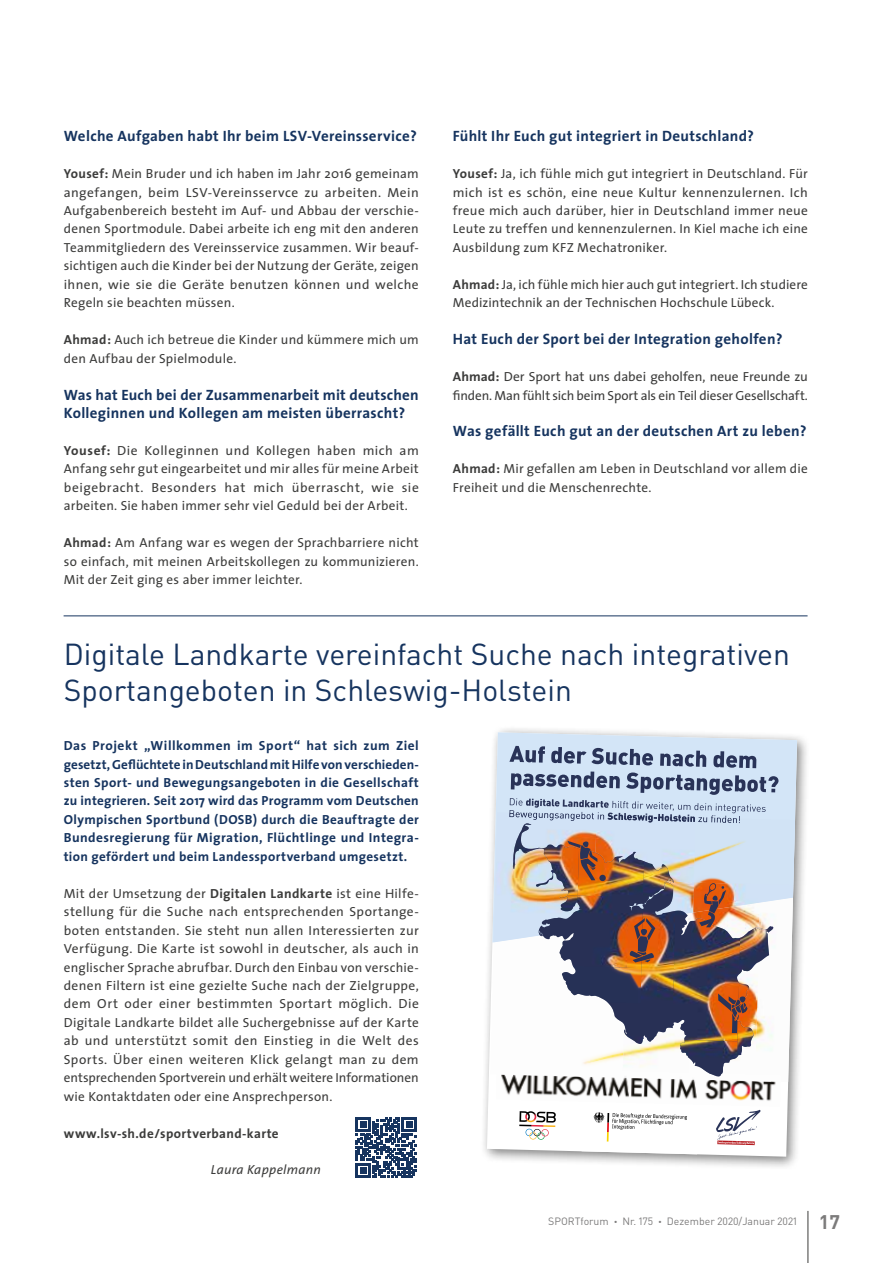
<style>
.page{position:relative;width:893px;height:1263px;background:#fff}
.page>*{position:absolute;margin:0;border:0;box-sizing:border-box;transform-origin:0 0}
.t1{font:30px/36px "DINOT";color:#16345f}
.t2{font:700 15px/18.5px "The Sans";letter-spacing:.02em;color:#16345f}
.t3{font:13.2px/18.5px "The Sans";letter-spacing:.015em;color:#3c3c3b;text-align:justify}
.t4{font:700 13.2px/18.5px "The Sans";letter-spacing:.025em;color:#16345f;text-align:justify}
.t5{font:13.2px/18.5px "The Sans";letter-spacing:-.005em;color:#3c3c3b}
.t6{font:700 13.2px "The Sans";letter-spacing:.025em;color:#3c3c3b}
.t7{font:italic 13.2px "The Sans";letter-spacing:.02em;color:#3c3c3b}
.t8{font:10.5px "DINOT";color:#7c7b7b}
.s1{font-weight:700}
.s2{font-weight:900}
.s3{font-weight:700;font-size:19.5px}
</style>
<div class="page">
<hr style="left:808px;top:1211px;width:1px;height:52px;background:#3c3c3b">
<hr style="left:64px;top:615px;width:743px;height:1px;background:#16345f">
<svg style="left:356px;top:1117px;width:60px;height:60px"></svg>
<div style="left:480px;top:725px;width:331px;height:445px;background:#000;opacity:.5"></div>
<svg style="left:487px;top:732px;width:310px;height:425px"></svg>
<svg style="left:492px;top:732px;width:305px;height:210px;background:#d7e4f0"></svg>
<svg style="left:509px;top:746px;width:270px;height:71px;background:#a9b9d0"></svg>
<svg style="left:582px;top:1107px;width:116px;height:47px"></svg>
<svg style="left:716px;top:1110px;width:44px;height:35px"></svg>
<svg style="left:519px;top:1111px;width:37px;height:29px"></svg>
<img style="left:496px;top:1074px;width:284px;height:33px">
<img style="left:641px;top:883px;width:52px;height:119px">
<img style="left:681px;top:902px;width:74px;height:24px">
<img style="left:755px;top:912px;width:38px;height:170px">
<img style="left:493px;top:933px;width:83px;height:49px">
<img style="left:739px;top:1057px;width:19px;height:11px">
<img style="left:491px;top:982px;width:99px;height:61px">
<img style="left:590px;top:1003px;width:33px;height:65px">
<img style="left:623px;top:1044px;width:49px;height:24px">
<img style="left:490px;top:1043px;width:100px;height:31px">
<img style="left:495px;top:814px;width:102px;height:65px">
<img style="left:595px;top:817px;width:99px;height:66px">
<img style="left:694px;top:817px;width:101px;height:68px">
<img style="left:494px;top:879px;width:82px;height:63px">
<img style="left:643px;top:905px;width:23px;height:6px">
<img style="left:693px;top:882px;width:100px;height:30px">
<img style="left:509px;top:813px;width:54px;height:7px">
<img style="left:497px;top:1068px;width:284px;height:14px">
<img style="left:513px;top:823px;width:66px;height:73px">
<img style="left:578px;top:864px;width:65px;height:31px">
<img style="left:643px;top:861px;width:30px;height:44px">
<img style="left:539px;top:936px;width:37px;height:3px">
<img style="left:576px;top:895px;width:67px;height:73px">
<img style="left:674px;top:911px;width:63px;height:58px">
<img style="left:737px;top:938px;width:36px;height:119px">
<img style="left:608px;top:966px;width:33px;height:36px">
<img style="left:672px;top:969px;width:67px;height:50px">
<img style="left:608px;top:1002px;width:65px;height:17px">
<img style="left:680px;top:1070px;width:24px;height:6px">
<img style="left:513px;top:825px;width:56px;height:70px">
<img style="left:597px;top:848px;width:47px;height:16px">
<img style="left:539px;top:895px;width:39px;height:41px">
<img style="left:577px;top:902px;width:66px;height:9px">
<img style="left:675px;top:911px;width:65px;height:27px">
<img style="left:739px;top:926px;width:34px;height:62px">
<img style="left:562px;top:966px;width:46px;height:37px">
<img style="left:704px;top:973px;width:35px;height:103px">
<img style="left:608px;top:1003px;width:64px;height:41px">
<img style="left:672px;top:1019px;width:32px;height:51px">
<div style="left:599px;top:875px;width:7px;height:6px;background:#293358;border-radius:50%"></div>
<svg style="left:567px;top:841px;width:30px;height:39px"></svg>
<svg style="left:699px;top:883px;width:27px;height:44px"></svg>
<svg style="left:630px;top:918px;width:25px;height:44px"></svg>
<svg style="left:718px;top:993px;width:29px;height:40px"></svg>
<p class="t2" style="left:64px;top:126px;width:355px">Welche Aufgaben habt Ihr beim LSV-Vereinsservice?</p>
<p class="t3" style="left:64px;top:164px;width:357px"><span class="s1">Yousef:</span> Mein Bruder und ich haben im Jahr 2016 gemeinam angefangen, beim LSV-Vereinsservce zu arbeiten. Mein Aufgabenbereich besteht im Auf- und Abbau der verschie&shy;denen Sportmodule. Dabei arbeite ich eng mit den anderen Teammitgliedern des Vereinsservice zusammen. Wir beauf&shy;sichtigen auch die Kinder bei der Nutzung der Geräte, zeigen ihnen, wie sie die Geräte benutzen können und welche Regeln sie beachten müssen.</p>
<p class="t3" style="left:64px;top:330px;width:357px"><span class="s1">Ahmad:</span> Auch ich betreue die Kinder und kümmere mich um den Aufbau der Spielmodule.</p>
<p class="t2" style="left:64px;top:385px;width:356px">Was hat Euch bei der Zusammenarbeit mit deutschen<br>Kolleginnen und Kollegen am meisten überrascht?</p>
<p class="t3" style="left:64px;top:441px;width:357px"><span class="s1">Yousef:</span> Die Kolleginnen und Kollegen haben mich am Anfang sehr gut eingearbeitet und mir alles für meine Arbeit beigebracht. Besonders hat mich überrascht, wie sie arbeiten. Sie haben immer sehr viel Geduld bei der Arbeit.</p>
<p class="t3" style="left:64px;top:533px;width:357px"><span class="s1">Ahmad:</span> Am Anfang war es wegen der Sprachbarriere nicht so einfach, mit meinen Arbeitskollegen zu kommunizieren.<br>Mit der Zeit ging es aber immer leichter.</p>
<p class="t2" style="left:453px;top:126px;width:303px">Fühlt Ihr Euch gut integriert in Deutschland?</p>
<p class="t3" style="left:453px;top:164px;width:357px"><span class="s1">Yousef:</span> Ja, ich fühle mich gut integriert in Deutschland. Für mich ist es schön, eine neue Kultur kennenzulernen. Ich freue mich auch darüber, hier in Deutschland immer neue Leute zu treffen und kennenzulernen. In Kiel mache ich eine Ausbildung zum KFZ Mechatroniker.</p>
<p class="t3" style="left:453px;top:275px;width:357px"><span class="s1">Ahmad:</span> Ja, ich fühle mich hier auch gut integriert. Ich studiere<br>Medizintechnik an der Technischen Hochschule Lübeck.</p>
<p class="t2" style="left:453px;top:329px;width:331px">Hat Euch der Sport bei der Integration geholfen?</p>
<p class="t5" style="left:453px;top:367px;width:357px"><span class="s1">Ahmad:</span> Der Sport hat uns dabei geholfen, neue Freunde zu finden. Man fühlt sich beim Sport als ein Teil dieser Gesellschaft.</p>
<p class="t2" style="left:453px;top:422px;width:355px">Was gefällt Euch gut an der deutschen Art zu leben?</p>
<p class="t3" style="left:453px;top:459px;width:356px"><span class="s1">Ahmad:</span> Mir gefallen am Leben in Deutschland vor allem die<br>Freiheit und die Menschenrechte.</p>
<h1 class="t1" style="left:64px;top:635px;width:728px">Digitale Landkarte vereinfacht Suche nach integrativen<br>Sportangeboten in Schleswig-Holstein</h1>
<p class="t4" style="left:64px;top:736px;width:357px">Das Projekt „Willkommen im Sport“ hat sich zum Ziel gesetzt, Geflüchtete in Deutschland mit Hilfe von verschieden&shy;sten Sport- und Bewegungsangeboten in die Gesellschaft zu integrieren. Seit 2017 wird das Programm vom Deutschen Olympischen Sportbund (DOSB) durch die Beauftragte der Bundesregierung für Migration, Flüchtlinge und Integra&shy;tion gefördert und beim Landessportverband umgesetzt.</p>
<p class="t3" style="left:64px;top:884px;width:357px">Mit der Umsetzung der <span class="s1">Digitalen Landkarte</span> ist eine Hilfe&shy;stellung für die Suche nach entsprechenden Sportange&shy;boten entstanden. Sie steht nun allen Interessierten zur Verfügung. Die Karte ist sowohl in deutscher, als auch in englischer Sprache abrufbar. Durch den Einbau von verschie&shy;denen Filtern ist eine gezielte Suche nach der Zielgruppe, dem Ort oder einer bestimmten Sportart möglich. Die Digitale Landkarte bildet alle Suchergebnisse auf der Karte ab und unterstützt somit den Einstieg in die Welt des Sports. Über einen weiteren Klick gelangt man zu dem entsprechenden Sportverein und erhält weitere Informationen wie Kontaktdaten oder eine Ansprechperson.</p>
<p class="t6" style="left:64px;top:1122px;width:216px">www.lsv-sh.de/sportverband-karte</p>
<p class="t7" style="left:211px;top:1159px;width:112px">Laura Kappelmann</p>
<p class="t8" style="left:548px;top:1214px;width:293px">SPORTforum <span class="s2">·</span> Nr. 175 <span class="s2">·</span> Dezember 2020/Januar 2021 <span class="s3">17</span></p>
</div>
